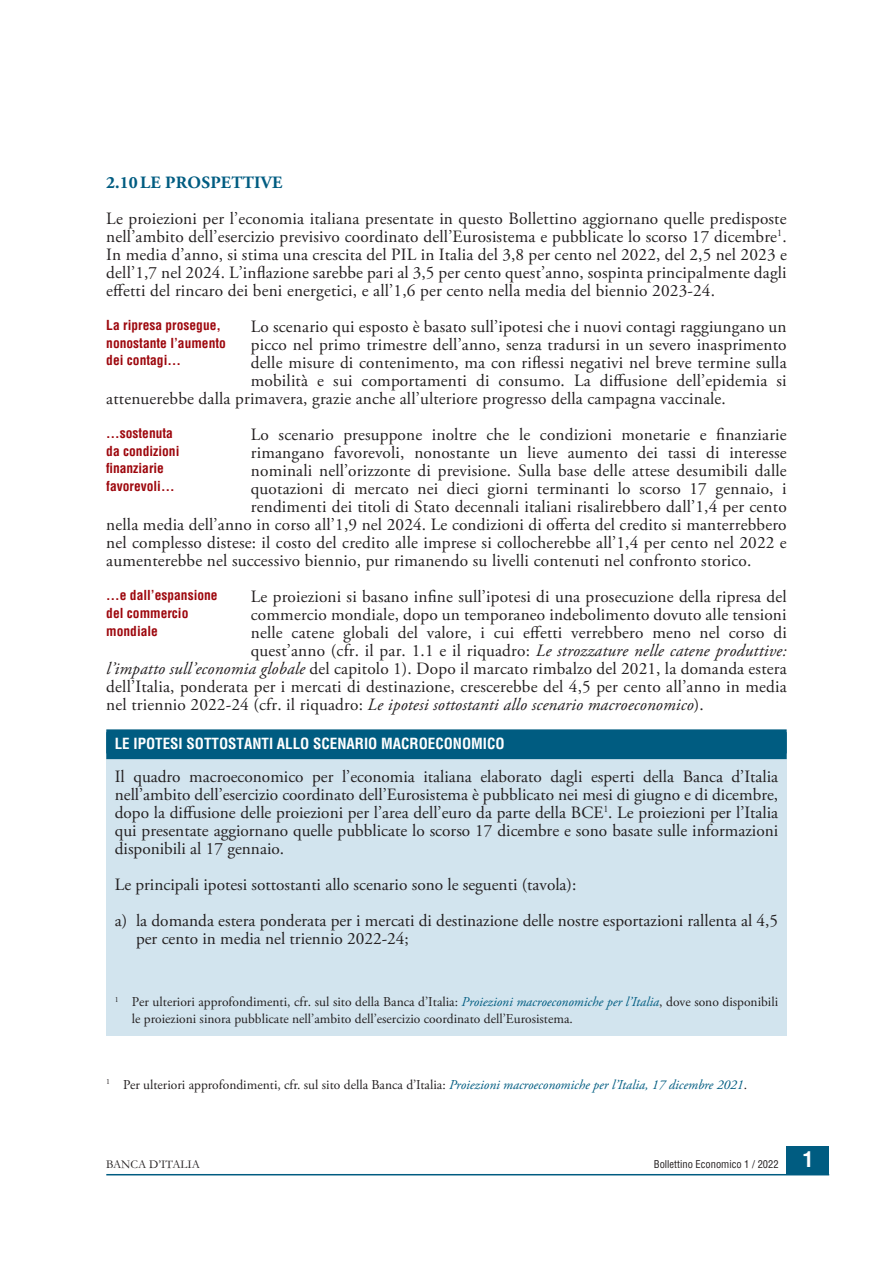
<style>
.page{position:relative;width:893px;height:1263px;background:#fff}
.page>*{position:absolute;margin:0;border:0;box-sizing:border-box;transform-origin:0 0}
.BE_TESTO_-_Paragrafo{font:17.25px/18px "Adobe Garamond Pro";letter-spacing:.01em;color:#231f20;text-align:justify}
.BE_BOX_-_Paragrafo{font:17.25px/18px "Adobe Garamond Pro";color:#231f20;text-align:justify}
.BE_TESTO_-_Paragrafo-2{font:italic 17.25px "Adobe Garamond Pro";letter-spacing:.01em;color:#231f20}
.BE_TESTO_-_Sotto_Tit{font:700 17.25px "Adobe Garamond Pro";letter-spacing:.015em;color:#005c81}
.BE_BOX_-_Titolo{font:700 condensed 15px "Helvetica LT Std";color:#fff}
.BE_BOX_-_Nota{font:13.5px/16.2px "Adobe Garamond Pro";color:#231f20}
.BE_SINTESI_-_Titolet{font:700 condensed 13.5px/17.5px "Helvetica LT Std";color:#9d070d}
.BE_TESTO_-_Nota{font:13.5px "Adobe Garamond Pro";color:#231f20}
.t1{font:12px "Garamond";color:#231f20}
.t2{font:condensed 10.5px "Helvetica LT Std";color:#231f20}
.s1{font-style:italic}
.s2{font-style:normal}
.s3{font-style:italic;color:#005c81}
.s4{font-weight:700;font-size:21px;color:#fff}
</style>
<div class="page">
<div style="left:787px;top:1146px;width:42px;height:29px;background:#005c81"></div>
<hr style="left:106px;top:1174px;width:723px;height:1px;background:#005c81">
<div style="left:106px;top:734px;width:681px;height:301px;background:#d2e4ee"></div>
<div style="left:106px;top:729px;width:681px;height:24px;background:#005c81"></div>
<div style="left:106px;top:732px;width:681px;height:27px;background:#005c81"></div>
<h2 class="BE_TESTO_-_Sotto_Tit" style="left:106px;top:173px;width:178px">2.10 LE PROSPETTIVE</h2>
<p class="BE_TESTO_-_Paragrafo" style="left:106px;top:210px;width:682px">Le proiezioni per l’economia italiana presentate in questo Bollettino aggiornano quelle predisposte nell’ambito dell’esercizio previsivo coordinato dell’Eurosistema e pubblicate lo scorso 17 dicembre<sup>1</sup>.<br>In media d’anno, si stima una crescita del PIL in Italia del 3,8 per cento nel 2022, del 2,5 nel 2023 e dell’1,7 nel 2024. L’inflazione sarebbe pari al 3,5 per cento quest’anno, sospinta principalmente dagli effetti del rincaro dei beni energetici, e all’1,6 per cento nella media del biennio 2023-24.</p>
<p class="BE_TESTO_-_Paragrafo" style="left:251px;top:318px;width:537px">Lo scenario qui esposto è basato sull’ipotesi che i nuovi contagi raggiungano un</p>
<p class="BE_TESTO_-_Paragrafo" style="left:251px;top:336px;width:537px">picco nel primo trimestre dell’anno, senza tradursi in un severo inasprimento</p>
<p class="BE_TESTO_-_Paragrafo" style="left:251px;top:354px;width:537px">delle misure di contenimento, ma con riflessi negativi nel breve termine sulla</p>
<p class="BE_TESTO_-_Paragrafo" style="left:251px;top:372px;width:537px">mobilità e sui comportamenti di consumo. La diffusione dell’epidemia si</p>
<p class="BE_TESTO_-_Paragrafo" style="left:106px;top:390px;width:621px">attenuerebbe dalla primavera, grazie anche all’ulteriore progresso della campagna vaccinale.</p>
<p class="BE_TESTO_-_Paragrafo" style="left:251px;top:426px;width:537px">Lo scenario presuppone inoltre che le condizioni monetarie e finanziarie</p>
<p class="BE_TESTO_-_Paragrafo" style="left:251px;top:444px;width:537px">rimangano favorevoli, nonostante un lieve aumento dei tassi di interesse</p>
<p class="BE_TESTO_-_Paragrafo" style="left:251px;top:462px;width:537px">nominali nell’orizzonte di previsione. Sulla base delle attese desumibili dalle</p>
<p class="BE_TESTO_-_Paragrafo" style="left:251px;top:480px;width:537px">quotazioni di mercato nei dieci giorni terminanti lo scorso 17 gennaio, i</p>
<p class="BE_TESTO_-_Paragrafo" style="left:251px;top:498px;width:537px">rendimenti dei titoli di Stato decennali italiani risalirebbero dall’1,4 per cento</p>
<p class="BE_TESTO_-_Paragrafo" style="left:106px;top:516px;width:682px">nella media dell’anno in corso all’1,9 nel 2024. Le condizioni di offerta del credito si manterrebbero</p>
<p class="BE_TESTO_-_Paragrafo" style="left:106px;top:534px;width:682px">nel complesso distese: il costo del credito alle imprese si collocherebbe all’1,4 per cento nel 2022 e</p>
<p class="BE_TESTO_-_Paragrafo" style="left:106px;top:552px;width:647px">aumenterebbe nel successivo biennio, pur rimanendo su livelli contenuti nel confronto storico.</p>
<p class="BE_TESTO_-_Paragrafo" style="left:251px;top:588px;width:537px">Le proiezioni si basano infine sull’ipotesi di una prosecuzione della ripresa del</p>
<p class="BE_TESTO_-_Paragrafo" style="left:251px;top:606px;width:537px">commercio mondiale, dopo un temporaneo indebolimento dovuto alle tensioni</p>
<p class="BE_TESTO_-_Paragrafo" style="left:251px;top:624px;width:537px">nelle catene globali del valore, i cui effetti verrebbero meno nel corso di</p>
<p class="BE_TESTO_-_Paragrafo" style="left:251px;top:642px;width:537px">quest’anno (cfr. il par. 1.1 e il riquadro: <span class="s1">Le strozzature nelle catene produttive:</span></p>
<p class="BE_TESTO_-_Paragrafo" style="left:106px;top:660px;width:682px"><span class="s1">l’impatto sull’economia globale</span> del capitolo 1). Dopo il marcato rimbalzo del 2021, la domanda estera</p>
<p class="BE_TESTO_-_Paragrafo" style="left:106px;top:678px;width:682px">dell’Italia, ponderata per i mercati di destinazione, crescerebbe del 4,5 per cento all’anno in media</p>
<p class="BE_TESTO_-_Paragrafo-2" style="left:106px;top:694px;width:599px"><span class="s2">nel triennio 2022-24 (cfr. il riquadro:</span> Le ipotesi sottostanti allo scenario macroeconomico<span class="s2">).</span></p>
<h3 class="BE_SINTESI_-_Titolet" style="left:106px;top:317px;width:121px">La ripresa prosegue, nonostante l’aumento dei contagi…</h3>
<h3 class="BE_SINTESI_-_Titolet" style="left:106px;top:425px;width:75px">…sostenuta da condizioni finanziarie favorevoli…</h3>
<h3 class="BE_SINTESI_-_Titolet" style="left:106px;top:587px;width:113px">…e dall’espansione del commercio mondiale</h3>
<h3 class="BE_BOX_-_Titolo" style="left:115px;top:734px;width:391px">LE IPOTESI SOTTOSTANTI ALLO SCENARIO MACROECONOMICO</h3>
<p class="BE_BOX_-_Paragrafo" style="left:115px;top:768px;width:665px">Il quadro macroeconomico per l’economia italiana elaborato dagli esperti della Banca d’Italia nell’ambito dell’esercizio coordinato dell’Eurosistema è pubblicato nei mesi di giugno e di dicembre, dopo la diffusione delle proiezioni per l’area dell’euro da parte della BCE<sup>1</sup>. Le proiezioni per l’Italia qui presentate aggiornano quelle pubblicate lo scorso 17 dicembre e sono basate sulle informazioni disponibili al 17 gennaio.</p>
<p class="BE_BOX_-_Paragrafo" style="left:115px;top:876px;width:463px">Le principali ipotesi sottostanti allo scenario sono le seguenti (tavola):</p>
<p class="BE_BOX_-_Paragrafo" style="left:136px;top:912px;width:644px;text-indent:-21px">a) la domanda estera ponderata per i mercati di destinazione delle nostre esportazioni rallenta al 4,5 per cento in media nel triennio 2022-24;</p>
<p class="BE_BOX_-_Nota" style="left:132px;top:994px;width:648px;text-indent:-17px"><sup>1</sup> Per ulteriori approfondimenti, cfr. sul sito della Banca d’Italia: <span class="s3">Proiezioni macroeconomiche per l’Italia</span>, dove sono disponibili le proiezioni sinora pubblicate nell’ambito dell’esercizio coordinato dell’Eurosistema.</p>
<p class="BE_TESTO_-_Nota" style="left:106px;top:1076px;width:642px"><sup>1</sup> Per ulteriori approfondimenti, cfr. sul sito della Banca d’Italia: <span class="s3">Proiezioni macroeconomiche per l’Italia, 17 dicembre 2021</span>.</p>
<p class="t1" style="left:106px;top:1156px;width:95px">BANCA D’ITALIA</p>
<p class="t2" style="left:654px;top:1158px;width:161px">Bollettino Economico 1 / 2022 <span class="s4">1</span></p>
</div>
